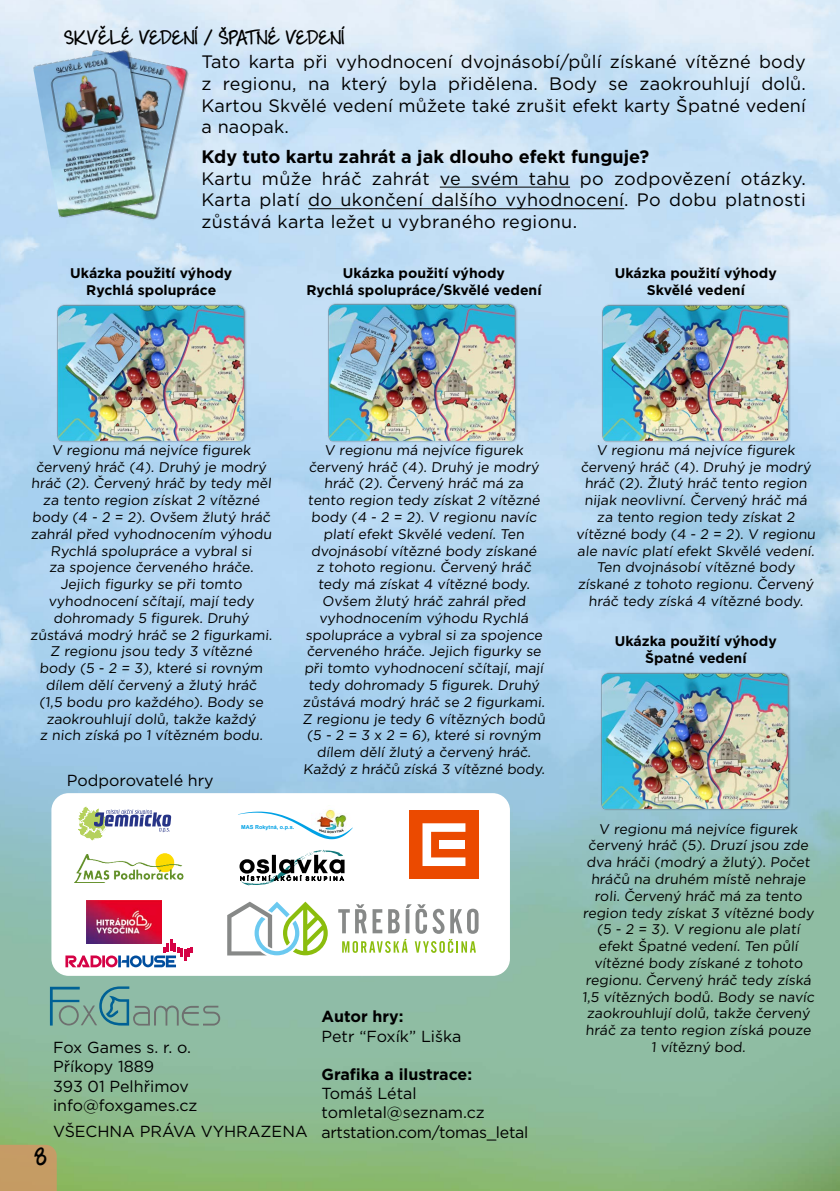
<style>
.page{position:relative;width:840px;height:1191px;background:#fff}
.page>*{position:absolute;margin:0;border:0;box-sizing:border-box;transform-origin:0 0}
.t1{font:700 24px "Throw My Hands Upinthe Air";color:#000}
.t2{font:700 20px "Throw My Hands Upinthe Air";color:#000}
.t3{font:18px/21.6px "Gotham";letter-spacing:.01em;color:#000;text-align:justify}
.t4{font:700 18px "Gotham";color:#000}
.t5{font:16px/19.2px "Gotham";color:#000}
.t6{font:16px/19.2px "Gotham";letter-spacing:-.02em;color:#000}
.t7{font:700 16px "Gotham";color:#000}
.t8{font:14px/16.8px "Gotham";color:#000;text-align:center}
.t9{font:700 14px/16.8px "Gotham";color:#000;text-align:center}
.t10{font:700 5.4px "Arial";color:#00a1e5}
</style>
<div class="page">
<img style="left:0;top:0;width:839px;height:1191px">
<hr style="left:439px;top:187px;width:130px;height:1px;background:#000">
<hr style="left:308px;top:208px;width:316px;height:1px;background:#000">
<img style="left:61px;top:49px;width:129px;height:173px">
<img style="left:33px;top:49px;width:124px;height:170px">
<img style="left:56px;top:303px;width:190px;height:140px">
<img style="left:327px;top:303px;width:190px;height:139px">
<img style="left:600px;top:303px;width:190px;height:140px">
<img style="left:600px;top:671px;width:189px;height:139px">
<div style="left:0;top:1144px;width:57px;height:47px;background:#c59c64"></div>
<svg style="left:50px;top:986px;width:170px;height:39px"></svg>
<div style="left:51px;top:793px;width:458px;height:183px;background:#fff;border-radius:17px"></div>
<svg style="left:78px;top:806px;width:93px;height:34px"></svg>
<img style="left:75px;top:853px;width:108px;height:29px">
<svg style="left:239px;top:849px;width:105px;height:36px"></svg>
<svg style="left:238px;top:811px;width:114px;height:28px"></svg>
<img style="left:87px;top:900px;width:74px;height:39px">
<svg style="left:65px;top:939px;width:128px;height:28px"></svg>
<svg style="left:338px;top:904px;width:140px;height:49px"></svg>
<svg style="left:227px;top:901px;width:100px;height:54px"></svg>
<div style="left:409px;top:810px;width:69px;height:69px;background:#eb4a00"></div>
<svg style="left:422px;top:823px;width:43px;height:43px"></svg>
<div style="left:439px;top:840px;width:26px;height:9px;background:#fff"></div>
<h2 class="t2" style="left:64px;top:25px;width:282px">SKVĚLÉ VEDENÍ / ŠPATNÉ VEDENÍ</h2>
<p class="t3" style="left:201px;top:51px;width:605px">Tato karta při vyhodnocení dvojnásobí/půlí získané vítězné body z regionu, na který byla přidělena. Body se zaokrouhlují dolů.<br>Kartou Skvělé vedení můžete také zrušit efekt karty Špatné vedení a naopak.</p>
<p class="t4" style="left:201px;top:145px;width:449px">Kdy tuto kartu zahrát a jak dlouho efekt funguje?</p>
<p class="t3" style="left:201px;top:167px;width:605px">Kartu může hráč zahrát ve svém tahu po zodpovězení otázky.<br>Karta platí do ukončení dalšího vyhodnocení. Po dobu platnosti zůstává karta ležet u vybraného regionu.</p>
<p class="t9" style="left:70px;top:265px;width:163px">Ukázka použití výhody<br>Rychlá spolupráce</p>
<p class="t9" style="left:306px;top:265px;width:236px">Ukázka použití výhody<br>Rychlá spolupráce/Skvělé vedení</p>
<p class="t9" style="left:614px;top:265px;width:163px">Ukázka použití výhody<br>Skvělé vedení</p>
<p class="t8" style="left:30px;top:441px;width:245px">V regionu má nejvíce figurek červený hráč (4). Druhý je modrý hráč (2). Červený hráč by tedy měl za tento region získat 2 vítězné body (4 - 2 = 2). Ovšem žlutý hráč zahrál před vyhodnocením výhodu<br>Rychlá spolupráce a vybral si<br>za spojence červeného hráče.<br>Jejich figurky se při tomto vyhodnocení sčítají, mají tedy dohromady 5 figurek. Druhý zůstává modrý hráč se 2 figurkami.<br>Z regionu jsou tedy 3 vítězné body (5 - 2 = 3), které si rovným dílem dělí červený a žlutý hráč<br>(1,5 bodu pro každého). Body se zaokrouhlují dolů, takže každý<br>z nich získá po 1 vítězném bodu.</p>
<p class="t8" style="left:302px;top:441px;width:246px">V regionu má nejvíce figurek červený hráč (4). Druhý je modrý hráč (2). Červený hráč má za<br>tento region tedy získat 2 vítězné body (4 - 2 = 2). V regionu navíc platí efekt Skvělé vedení. Ten dvojnásobí vítězné body získané<br>z tohoto regionu. Červený hráč tedy má získat 4 vítězné body.<br>Ovšem žlutý hráč zahrál před vyhodnocením výhodu Rychlá spolupráce a vybral si za spojence červeného hráče. Jejich figurky se při tomto vyhodnocení sčítají, mají tedy dohromady 5 figurek. Druhý zůstává modrý hráč se 2 figurkami.<br>Z regionu je tedy 6 vítězných bodů (5 - 2 = 3 x 2 = 6), které si rovným dílem dělí žlutý a červený hráč.<br>Každý z hráčů získá 3 vítězné body.</p>
<p class="t8" style="left:575px;top:441px;width:242px">V regionu má nejvíce figurek červený hráč (4). Druhý je modrý hráč (2). Žlutý hráč tento region nijak neovlivní. Červený hráč má za tento region tedy získat 2 vítězné body (4 - 2 = 2). V regionu ale navíc platí efekt Skvělé vedení.<br>Ten dvojnásobí vítězné body získané z tohoto regionu. Červený hráč tedy získá 4 vítězné body.</p>
<p class="t9" style="left:614px;top:632px;width:163px">Ukázka použití výhody<br>Špatné vedení</p>
<p class="t5" style="left:67px;top:770px;width:148px">Podporovatelé hry</p>
<p class="t8" style="left:582px;top:820px;width:235px">V regionu má nejvíce figurek červený hráč (5). Druzí jsou zde dva hráči (modrý a žlutý). Počet hráčů na druhém místě nehraje roli. Červený hráč má za tento region tedy získat 3 vítězné body (5 - 2 = 3). V regionu ale platí efekt Špatné vedení. Ten půlí vítězné body získané z tohoto regionu. Červený hráč tedy získá<br>1,5 vítězných bodů. Body se navíc zaokrouhlují dolů, takže červený hráč za tento region získá pouze</p>
<p class="t10" style="left:241px;top:823px;width:54px">MAS Rokytná, o.p.s.</p>
<p class="t7" style="left:321px;top:1006px;width:83px">Autor hry:</p>
<p class="t5" style="left:321px;top:1026px;width:141px">Petr “Foxík” Liška</p>
<p class="t7" style="left:321px;top:1063px;width:152px">Grafika a ilustrace:</p>
<p class="t6" style="left:321px;top:1083px;width:208px">Tomáš Létal tomletal@seznam.cz artstation.com/tomas_letal</p>
<p class="t5" style="left:53px;top:1037px;width:139px">Fox Games s. r. o.</p>
<p class="t8" style="left:650px;top:1038px;width:97px">1 vítězný bod.</p>
<p class="t5" style="left:53px;top:1056px;width:146px">Příkopy 1889<br>393 01 Pelhřimov info@foxgames.cz</p>
<p class="t5" style="left:53px;top:1121px;width:256px">VŠECHNA PRÁVA VYHRAZENA</p>
<h1 class="t1" style="left:34px;top:1141px;width:14px">8</h1>
</div>
